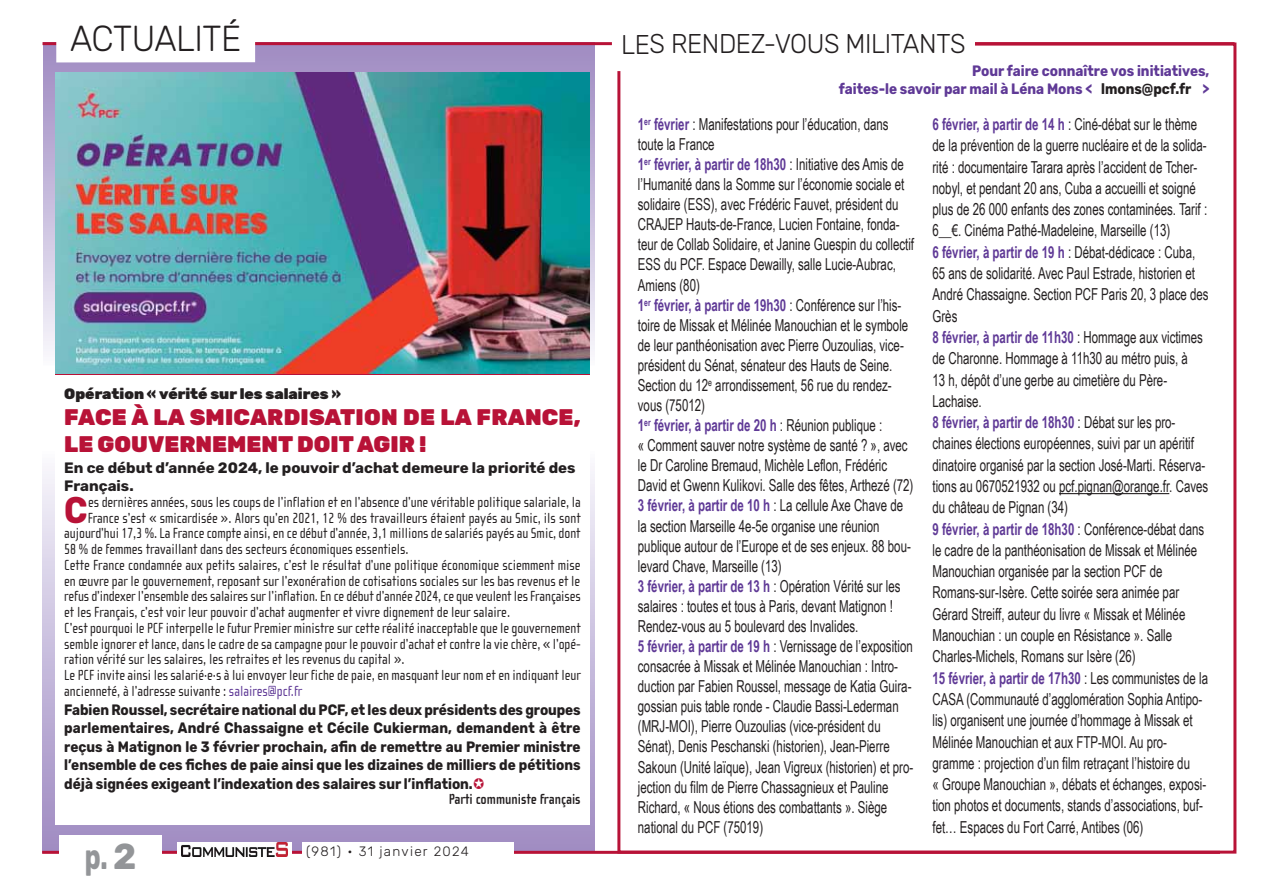
<style>
.page{position:relative;width:1263px;height:893px;background:#fff}
.page>*{position:absolute;margin:0;border:0;box-sizing:border-box;transform-origin:0 0}
.t1{font:700 36.9px "Rubik";color:#b81237;scale:.9 1}
.t2{font:300 36px "Rubik";letter-spacing:-.015em;color:#231f20;scale:.95 1}
.t3{font:700 36px "Rubik";color:#939598;scale:.7 1}
.t4{font:300 27px "Rubik";letter-spacing:-.015em;color:#231f20;scale:.95 1}
.t5{font:900 22.5px/27.5px "Rubik";color:#b81237}
.t6{font:16.5px/20.1px "Arial Narrow";color:#231f20;scale:.85 1}
.t7{font:15px "Cholla Sans";color:#231f20;scale:.9 1}
.t8{font:700 15px/18.6px "Rubik";color:#231f20;text-align:justify;scale:.9 1}
.t9{font:700 15px/18.5px "Rubik";color:#5f3996;text-align:right;scale:.9 1}
.t10{font:700 15px/18.6px "Rubik";color:#231f20}
.t11{font:900 15px "Rubik";color:#231f20}
.t12{font:700 15px "Cholla Sans";color:#231f20;scale:.9 1}
.t13{font:300 13.5px "Rubik";letter-spacing:.095em;color:#231f20}
.s1{color:#5f3996}
.s2{color:#231f20}
.s3{font-weight:700;color:#5f3996}
</style>
<div class="page">
<svg style="left:43px;top:45px;width:552px;height:307px;background:#af9ecc"></svg>
<svg style="left:43px;top:469px;width:551px;height:382px;background:#b4a5cf"></svg>
<hr style="left:42px;top:851px;width:1178px;height:3px;background:#b81237">
<hr style="left:43px;top:42px;width:1191px;height:3px;background:#b81237">
<div style="left:302px;top:843px;width:211px;height:17px;background:#fff"></div>
<div style="left:60px;top:835px;width:102px;height:46px;background:#fff"></div>
<div style="left:177px;top:842px;width:114px;height:19px;background:#fff"></div>
<img style="left:182px;top:843px;width:105px;height:14px">
<div style="left:56px;top:17px;width:199px;height:45px;background:#fff"></div>
<div style="left:612px;top:28px;width:363px;height:43px;background:#fff"></div>
<div style="left:56px;top:73px;width:534px;height:752px;background:#fff"></div>
<hr style="left:1059px;top:493px;width:110px;height:1px;background:#231f20">
<img style="left:55px;top:72px;width:535px;height:302px">
<h2 class="t2" style="left:70px;top:17px;width:182px">ACTUALITÉ</h2>
<p class="t11" style="left:64px;top:385px;width:278px">Opération « vérité sur les salaires »</p>
<h3 class="t5" style="left:64px;top:403px;width:518px">FACE À LA SMICARDISATION DE LA FRANCE,<br>LE GOUVERNEMENT DOIT AGIR !</h3>
<p class="t10" style="left:64px;top:458px;width:513px">En ce début d’année 2024, le pouvoir d’achat demeure la priorité des<br>Français.</p>
<h1 class="t1" style="left:64px;top:488px;width:28px">C</h1>
<p class="t7" style="left:88px;top:497px;width:549px">es dernières années, sous les coups de l’inflation et en l’absence d’une véritable politique salariale, la</p>
<p class="t7" style="left:88px;top:513px;width:549px">France s’est « smicardisée ». Alors qu’en 2021, 12 % des travailleurs étaient payés au Smic, ils sont</p>
<p class="t7" style="left:64px;top:528px;width:575px">aujourd’hui 17,3 %. La France compte ainsi, en ce début d’année, 3,1 millions de salariés payés au Smic, dont</p>
<p class="t7" style="left:64px;top:544px;width:384px">58 % de femmes travaillant dans des secteurs économiques essentiels.</p>
<p class="t7" style="left:64px;top:560px;width:575px">Cette France condamnée aux petits salaires, c’est le résultat d’une politique économique sciemment mise</p>
<p class="t7" style="left:64px;top:576px;width:575px">en œuvre par le gouvernement, reposant sur l’exonération de cotisations sociales sur les bas revenus et le</p>
<p class="t7" style="left:64px;top:591px;width:575px">refus d’indexer l’ensemble des salaires sur l’inflation. En ce début d’année 2024, ce que veulent les Françaises</p>
<p class="t7" style="left:64px;top:607px;width:497px">et les Français, c’est voir leur pouvoir d’achat augmenter et vivre dignement de leur salaire.</p>
<p class="t7" style="left:64px;top:623px;width:575px">C’est pourquoi le PCF interpelle le futur Premier ministre sur cette réalité inacceptable que le gouvernement</p>
<p class="t7" style="left:64px;top:639px;width:575px">semble ignorer et lance, dans le cadre de sa campagne pour le pouvoir d’achat et contre la vie chère, « l’opé-</p>
<p class="t7" style="left:64px;top:654px;width:380px">ration vérité sur les salaires, les retraites et les revenus du capital ».</p>
<p class="t7" style="left:64px;top:670px;width:575px">Le PCF invite ainsi les salarié·e·s à lui envoyer leur fiche de paie, en masquant leur nom et en indiquant leur</p>
<p class="t7" style="left:64px;top:686px;width:266px">ancienneté, à l’adresse suivante : <span class="s1">salaires@pcf.fr</span></p>
<p class="t8" style="left:64px;top:700px;width:575px">Fabien Roussel, secrétaire national du PCF, et les deux présidents des groupes parlementaires, André Chassaigne et Cécile Cukierman, demandent à être reçus à Matignon le 3 février prochain, afin de remettre au Premier ministre l’ensemble de ces fiches de paie ainsi que les dizaines de milliers de pétitions déjà signées exigeant l’indexation des salaires sur l’inflation.</p>
<p class="t12" style="left:449px;top:794px;width:148px">Parti communiste français</p>
<h2 class="t3" style="left:85px;top:835px;width:75px">p. 2</h2>
<p class="t13" style="left:306px;top:843px;width:164px">(981) • 31 janvier 2024</p>
<h3 class="t4" style="left:621px;top:28px;width:364px">LES RENDEZ-VOUS MILITANTS</h3>
<p class="t9" style="left:839px;top:62px;width:413px">Pour faire connaître vos initiatives,<br>faites-le savoir par mail à Léna Mons &lt; <span class="s2">lmons@pcf.fr</span> &gt;</p>
<p class="t6" style="left:638px;top:114px;width:326px"><span class="s3">1</span><sup>er</sup> <span class="s3">février</span> : Manifestations pour l’éducation, dans toute la France<br><span class="s3">1</span><sup>er</sup> <span class="s3">février, à partir de 18h30</span> : Initiative des Amis de l’Humanité dans la Somme sur l’économie sociale et solidaire (ESS), avec Frédéric Fauvet, président du CRAJEP Hauts-de-France, Lucien Fontaine, fonda&shy;teur de Collab Solidaire, et Janine Guespin du collectif ESS du PCF. Espace Dewailly, salle Lucie-Aubrac, Amiens (80)<br><span class="s3">1</span><sup>er</sup> <span class="s3">février, à partir de 19h30</span> : Conférence sur l’his&shy;toire de Missak et Mélinée Manouchian et le symbole de leur panthéonisation avec Pierre Ouzoulias, vice&shy;président du Sénat, sénateur des Hauts de Seine.<br>Section du 12<sup>e</sup> arrondissement, 56 rue du rendez&shy;vous (75012)<br><span class="s3">1</span><sup>er</sup> <span class="s3">février, à partir de 20 h</span> : Réunion publique :<br>« Comment sauver notre système de santé ? », avec le Dr Caroline Bremaud, Michèle Leflon, Frédéric David et Gwenn Kulikovi. Salle des fêtes, Arthezé (72)<br><span class="s3">3 février, à partir de 10 h</span> : La cellule Axe Chave de la section Marseille 4e-5e organise une réunion publique autour de l’Europe et de ses enjeux. 88 bou&shy;levard Chave, Marseille (13)<br><span class="s3">3 février, à partir de 13 h</span> : Opération Vérité sur les salaires : toutes et tous à Paris, devant Matignon !<br>Rendez-vous au 5 boulevard des Invalides.<br><span class="s3">5 février, à partir de 19 h</span> : Vernissage de l’exposition consacrée à Missak et Mélinée Manouchian : Intro&shy;duction par Fabien Roussel, message de Katia Guira&shy;gossian puis table ronde - Claudie Bassi-Lederman (MRJ-MOI), Pierre Ouzoulias (vice-président du Sénat), Denis Peschanski (historien), Jean-Pierre Sakoun (Unité laïque), Jean Vigreux (historien) et pro&shy;jection du film de Pierre Chassagnieux et Pauline Richard, « Nous étions des combattants ». Siège national du PCF (75019)</p>
<p class="t6" style="left:932px;top:113px;width:326px;line-height:21.3px"><span class="s3">6 février, à partir de 14 h</span> : Ciné-débat sur le thème de la prévention de la guerre nucléaire et de la solida&shy;rité : documentaire Tarara après l’accident de Tcher&shy;nobyl, et pendant 20 ans, Cuba a accueilli et soigné plus de 26 000 enfants des zones contaminées. Tarif :<br>6__€. Cinéma Pathé-Madeleine, Marseille (13)<br><span class="s3">6 février, à partir de 19 h</span> : Débat-dédicace : Cuba, 65 ans de solidarité. Avec Paul Estrade, historien et André Chassaigne. Section PCF Paris 20, 3 place des Grès<br><span class="s3">8 février, à partir de 11h30</span> : Hommage aux victimes de Charonne. Hommage à 11h30 au métro puis, à<br>13 h, dépôt d’une gerbe au cimetière du Père-Lachaise.<br><span class="s3">8 février, à partir de 18h30</span> : Débat sur les pro&shy;chaines élections européennes, suivi par un apéritif dinatoire organisé par la section José-Marti. Réserva&shy;tions au 0670521932 ou pcf.pignan@orange.fr. Caves du château de Pignan (34)<br><span class="s3">9 février, à partir de 18h30</span> : Conférence-débat dans le cadre de la panthéonisation de Missak et Mélinée Manouchian organisée par la section PCF de Romans-sur-Isère. Cette soirée sera animée par Gérard Streiff, auteur du livre « Missak et Mélinée Manouchian : un couple en Résistance ». Salle Charles-Michels, Romans sur Isère (26)<br><span class="s3">15 février, à partir de 17h30</span> : Les communistes de la CASA (Communauté d’agglomération Sophia Antipo&shy;lis) organisent une journée d’hommage à Missak et Mélinée Manouchian et aux FTP-MOI. Au pro&shy;gramme : projection d’un film retraçant l’histoire du<br>« Groupe Manouchian », débats et échanges, exposi&shy;tion photos et documents, stands d’associations, buf&shy;fet… Espaces du Fort Carré, Antibes (06)</p>
</div>
